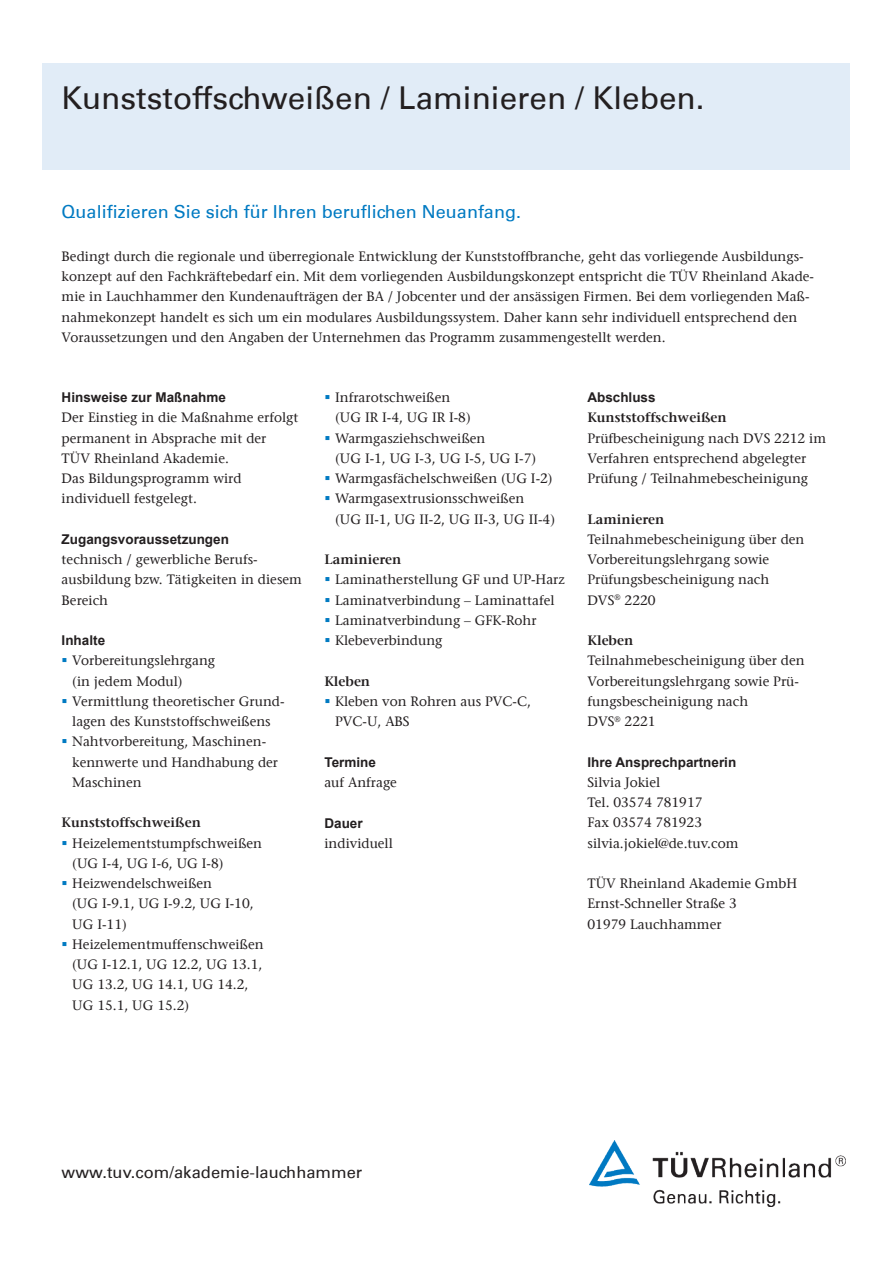
<style>
.page{position:relative;width:893px;height:1263px;background:#fff}
.page>*{position:absolute;margin:0;border:0;box-sizing:border-box;transform-origin:0 0}
.t1{font:31.5px "Univers 55 Roman";color:#231f20}
.t2{font:18px "Univers 55 Roman";color:#007ac2}
.t3{font:16.5px "Univers 55 Roman";color:#231f20}
.t4{font:13.5px/20.2px "Stone Serif";color:#231f20}
.t5{font:700 13.5px "Arial";color:#231f20}
.t6{font:600 13.5px "Stone Serif";color:#231f20}
</style>
<div class="page">
<img style="left:590px;top:1141px;width:255px;height:65px">
<div style="left:43px;top:64px;width:807px;height:106px;background:#e1ecf7"></div>
<h1 class="t1" style="left:62px;top:79px;width:644px">Kunststoffschweißen / Laminieren / Kleben.</h1>
<h2 class="t2" style="left:62px;top:201px;width:461px">Qualifizieren Sie sich für Ihren beruflichen Neuanfang.</h2>
<p class="t4" style="left:62px;top:246px;width:754px">Bedingt durch die regionale und überregionale Entwicklung der Kunststoffbranche, geht das vorliegende Ausbildungs&shy;konzept auf den Fachkräftebedarf ein. Mit dem vorliegenden Ausbildungskonzept entspricht die TÜV Rheinland Akade&shy;mie in Lauchhammer den Kundenaufträgen der BA / Jobcenter und der ansässigen Firmen. Bei dem vorliegenden Maß&shy;nahmekonzept handelt es sich um ein modulares Ausbildungssystem. Daher kann sehr individuell entsprechend den Voraussetzungen und den Angaben der Unternehmen das Programm zusammengestellt werden.</p>
<p class="t5" style="left:62px;top:388px;width:166px">Hinsweise zur Maßnahme</p>
<p class="t4" style="left:62px;top:408px;width:238px">Der Einstieg in die Maßnahme erfolgt permanent in Absprache mit der<br>TÜV Rheinland Akademie.<br>Das Bildungsprogramm wird individuell festgelegt.</p>
<p class="t5" style="left:62px;top:530px;width:169px">Zugangsvoraussetzungen</p>
<p class="t4" style="left:62px;top:549px;width:242px">technisch / gewerbliche Berufs&shy;ausbildung bzw. Tätigkeiten in diesem<br>Bereich</p>
<p class="t5" style="left:62px;top:631px;width:45px">Inhalte</p>
<p class="t4" style="left:72px;top:651px;width:214px">Vorbereitungslehrgang<br>(in jedem Modul)<br>Vermittlung theoretischer Grund&shy;lagen des Kunststoffschweißens<br>Nahtvorbereitung, Maschinen&shy;kennwerte und Handhabung der<br>Maschinen</p>
<p class="t6" style="left:62px;top:815px;width:141px">Kunststoffschweißen</p>
<p class="t4" style="left:72px;top:833px;width:193px">Heizelementstumpfschweißen (UG I-4, UG I-6, UG I-8)<br>Heizwendelschweißen<br>(UG I-9.1, UG I-9.2, UG I-10,<br>UG I-11)<br>Heizelementmuffenschweißen (UG I-12.1, UG 12.2, UG 13.1,<br>UG 13.2, UG 14.1, UG 14.2,<br>UG 15.1, UG 15.2)</p>
<p class="t4" style="left:335px;top:387px;width:221px">Infrarotschweißen<br>(UG IR I-4, UG IR I-8)<br>Warmgasziehschweißen<br>(UG I-1, UG I-3, UG I-5, UG I-7)<br>Warmgasfächelschweißen (UG I-2)<br>Warmgasextrusionsschweißen<br>(UG II-1, UG II-2, UG II-3, UG II-4)</p>
<p class="t6" style="left:324px;top:551px;width:78px">Laminieren</p>
<p class="t4" style="left:335px;top:570px;width:231px">Laminatherstellung GF und UP-Harz<br>Laminatverbindung – Laminattafel<br>Laminatverbindung – GFK-Rohr<br>Klebeverbindung</p>
<p class="t6" style="left:324px;top:673px;width:47px">Kleben</p>
<p class="t4" style="left:335px;top:691px;width:197px">Kleben von Rohren aus PVC-C,<br>PVC-U, ABS</p>
<p class="t5" style="left:324px;top:753px;width:53px">Termine</p>
<p class="t4" style="left:324px;top:772px;width:74px">auf Anfrage</p>
<p class="t5" style="left:324px;top:814px;width:40px">Dauer</p>
<p class="t4" style="left:324px;top:833px;width:70px">individuell</p>
<p class="t5" style="left:587px;top:388px;width:70px">Abschluss</p>
<p class="t6" style="left:587px;top:410px;width:141px">Kunststoffschweißen</p>
<p class="t4" style="left:587px;top:428px;width:240px">Prüfbescheinigung nach DVS 2212 im<br>Verfahren entsprechend abgelegter<br>Prüfung / Teilnahmebescheinigung</p>
<p class="t6" style="left:587px;top:511px;width:78px">Laminieren</p>
<p class="t4" style="left:587px;top:529px;width:219px">Teilnahmebescheinigung über den<br>Vorbereitungslehrgang sowie<br>Prüfungsbescheinigung nach<br>DVS<sup>®</sup> 2220</p>
<p class="t6" style="left:587px;top:632px;width:47px">Kleben</p>
<p class="t4" style="left:587px;top:651px;width:219px">Teilnahmebescheinigung über den<br>Vorbereitungslehrgang sowie Prü&shy;fungsbescheinigung nach<br>DVS<sup>®</sup> 2221</p>
<p class="t5" style="left:587px;top:753px;width:150px">Ihre Ansprechpartnerin</p>
<p class="t4" style="left:587px;top:772px;width:152px">Silvia Jokiel<br>Tel. 03574 781917<br>Fax 03574 781923 silvia.jokiel@de.tuv.com</p>
<p class="t4" style="left:587px;top:873px;width:211px">TÜV Rheinland Akademie GmbH<br>Ernst-Schneller Straße 3<br>01979 Lauchhammer</p>
<p class="t3" style="left:62px;top:1163px;width:302px">www.tuv.com/akademie-lauchhammer</p>
</div>
